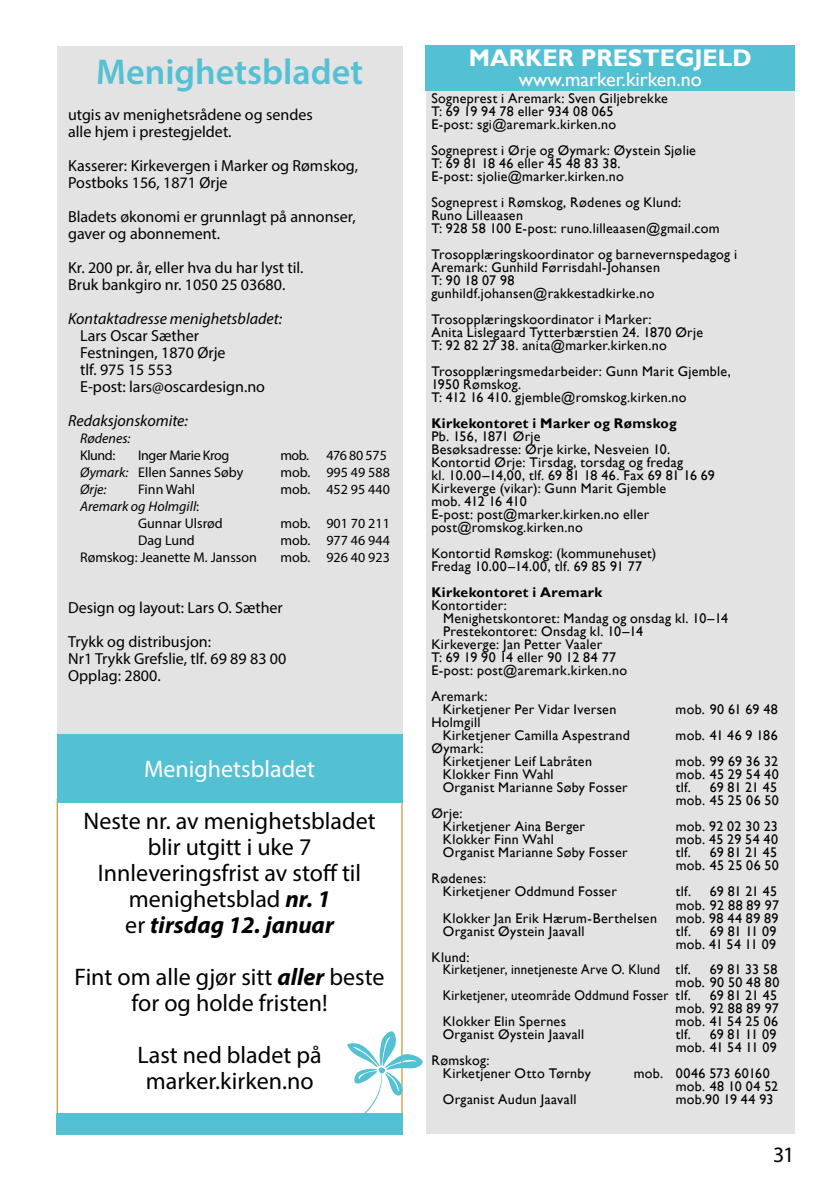
<style>
.page{position:relative;width:840px;height:1191px;background:#fff}
.page>*{position:absolute;margin:0;border:0;box-sizing:border-box;transform-origin:0 0}
.t1{font:600 36px "Myriad Pro";color:#54c0d3}
.t2{font:24px/26px "Myriad Pro";color:#000;text-align:center}
.t3{font:700 24px "Gill Sans";color:#fff}
.t4{font:24px "Myriad Pro";color:#fff}
.t5{font:22px "Myriad Pro";color:#000}
.t6{font:20px "Gill Sans";color:#fff}
.t7{font:16px/17px "Myriad Pro";color:#000}
.t8{font:italic 16px "Myriad Pro";color:#000}
.t9{font:14px/13px "Gill Sans";letter-spacing:.02em;color:#000}
.t10{font:14px "Myriad Pro";color:#000}
.t11{font:700 14px "Gill Sans";letter-spacing:.025em;color:#000}
.t12{font:italic 14px/17px "Myriad Pro";color:#000}
.t13{font:14px "Gill Sans";letter-spacing:.02em;color:#000;scale:.92 1}
.t14{font:14px "Myriad Pro";letter-spacing:-.03em;color:#000}
.s1{font-style:italic}
.s2{font-style:normal}
.s3{font-weight:700;font-style:italic}
</style>
<div class="page">
<div style="left:57px;top:46px;width:345px;height:693px;background:#e3e3e3"></div>
<div style="left:425px;top:88px;width:369px;height:1046px;background:#e3e3e3"></div>
<div style="left:425px;top:45px;width:369px;height:46px;background:#54c0d3"></div>
<div style="left:57px;top:1113px;width:346px;height:21px;background:#54c0d3"></div>
<div style="left:57px;top:734px;width:345px;height:68px;background:#54c0d3"></div>
<svg style="left:347px;top:1030px;width:76px;height:83px"></svg>
<h1 class="t1" style="left:96px;top:49px;width:268px">Menighetsbladet</h1>
<p class="t7" style="left:68px;top:106px;width:246px">utgis av menighetsrådene og sendes alle hjem i prestegjeldet.</p>
<p class="t7" style="left:68px;top:157px;width:291px">Kasserer: Kirkevergen i Marker og Rømskog,<br>Postboks 156, 1871 Ørje</p>
<p class="t7" style="left:68px;top:208px;width:289px">Bladets økonomi er grunnlagt på annonser, gaver og abonnement.</p>
<p class="t7" style="left:68px;top:259px;width:237px">Kr. 200 pr. år, eller hva du har lyst til.<br>Bruk bankgiro nr. 1050 25 03680.</p>
<p class="t8" style="left:68px;top:309px;width:215px">Kontaktadresse menighetsbladet:</p>
<p class="t7" style="left:80px;top:327px;width:186px">Lars Oscar Sæther<br>Festningen, 1870 Ørje<br>tlf. 975 15 553<br>E-post: lars@oscardesign.no</p>
<p class="t8" style="left:68px;top:411px;width:121px">Redaksjonskomite:</p>
<p class="t12" style="left:80px;top:430px;width:52px">Rødenes:</p>
<p class="t10" style="left:80px;top:447px;width:37px">Klund:</p>
<p class="t14" style="left:138px;top:447px;width:92px">Inger Marie Krog</p>
<p class="t14" style="left:280px;top:447px;width:108px">mob. 476 80 575</p>
<p class="t10" style="left:80px;top:464px;width:165px"><span class="s1">Øymark:</span> Ellen Sannes Søby</p>
<p class="t10" style="left:280px;top:464px;width:111px">mob. 995 49 588</p>
<p class="t12" style="left:80px;top:481px;width:28px">Ørje:</p>
<p class="t10" style="left:138px;top:481px;width:58px">Finn Wahl</p>
<p class="t10" style="left:280px;top:481px;width:111px">mob. 452 95 440</p>
<p class="t12" style="left:138px;top:498px;width:86px;text-indent:-58px">Aremark og Holmgill<span class="s2">:<br>Gunnar Ulsrød</span></p>
<p class="t10" style="left:280px;top:515px;width:111px">mob. 901 70 211</p>
<p class="t10" style="left:138px;top:532px;width:58px">Dag Lund</p>
<p class="t10" style="left:280px;top:532px;width:111px">mob. 977 46 944</p>
<p class="t10" style="left:80px;top:549px;width:178px">Rømskog: Jeanette M. Jansson</p>
<p class="t10" style="left:280px;top:549px;width:111px">mob. 926 40 923</p>
<p class="t7" style="left:68px;top:591px;width:216px;line-height:34px">Design og layout: Lars O. Sæther<br>Trykk og distribusjon:</p>
<p class="t7" style="left:68px;top:650px;width:220px">Nr1 Trykk Grefslie, tlf. 69 89 83 00<br>Opplag: 2800.</p>
<h2 class="t4" style="left:144px;top:754px;width:173px">Menighetsbladet</h2>
<h2 class="t2" style="left:83px;top:807px;width:293px">Neste nr. av menighetsbladet blir utgitt i uke 7<br>Innleveringsfrist av stoff til menighetsblad <span class="s3">nr. 1<br></span>er <span class="s3">tirsdag 12. januar</span></h2>
<h2 class="t2" style="left:75px;top:963px;width:311px">Fint om alle gjør sitt <span class="s3">aller</span> beste for og holde fristen!</h2>
<h2 class="t2" style="left:137px;top:1041px;width:186px">Last ned bladet på marker.kirken.no</h2>
<h2 class="t3" style="left:468px;top:43px;width:284px">MARKER PRESTEGJELD</h2>
<h3 class="t6" style="left:518px;top:68px;width:184px">www.marker.kirken.no</h3>
<p class="t9" style="left:431px;top:92px;width:238px">Sogneprest i Aremark: Sven Giljebrekke<br>T: 69 19 94 78 eller 934 08 065<br>E-post: sgi@aremark.kirken.no</p>
<p class="t9" style="left:431px;top:144px;width:266px">Sogneprest i Ørje og Øymark: Øystein Sjølie<br>T: 69 81 18 46 eller 45 48 83 38.<br>E-post: sjolie@marker.kirken.no</p>
<p class="t9" style="left:431px;top:196px;width:290px">Sogneprest i Rømskog, Rødenes og Klund:<br>Runo Lilleaasen<br>T: 928 58 100 E-post: runo.lilleaasen@gmail.com</p>
<p class="t9" style="left:431px;top:248px;width:307px">Trosopplæringskoordinator og barnevernspedagog i Aremark: Gunhild Førrisdahl-Johansen<br>T: 90 18 07 98 gunhildf.johansen@rakkestadkirke.no</p>
<p class="t9" style="left:431px;top:313px;width:273px">Trosopplæringskoordinator i Marker:<br>Anita Lislegaard Tytterbærstien 24. 1870 Ørje<br>T: 92 82 27 38. anita@marker.kirken.no</p>
<p class="t9" style="left:431px;top:365px;width:301px">Trosopplæringsmedarbeider: Gunn Marit Gjemble,<br>1950 Rømskog.<br>T: 412 16 410. gjemble@romskog.kirken.no</p>
<p class="t11" style="left:431px;top:415px;width:247px">Kirkekontoret i Marker og Rømskog</p>
<p class="t9" style="left:431px;top:430px;width:285px">Pb. 156, 1871 Ørje<br>Besøksadresse: Ørje kirke, Nesveien 10.<br>Kontortid Ørje: Tirsdag, torsdag og fredag<br>kl. 10.00–14,00, tlf. 69 81 18 46. Fax 69 81 16 69<br>Kirkeverge (vikar): Gunn Marit Gjemble<br>mob. 412 16 410<br>E-post: post@marker.kirken.no eller post@romskog.kirken.no</p>
<p class="t9" style="left:431px;top:547px;width:226px">Kontortid Rømskog: (kommunehuset)<br>Fredag 10.00–14.00, tlf. 69 85 91 77</p>
<p class="t11" style="left:431px;top:584px;width:172px">Kirkekontoret i Aremark</p>
<p class="t9" style="left:431px;top:599px;width:77px">Kontortider:</p>
<p class="t9" style="left:443px;top:612px;width:286px">Menighetskontoret: Mandag og onsdag kl. 10–14</p>
<p class="t9" style="left:443px;top:625px;width:201px">Prestekontoret: Onsdag kl. 10–14</p>
<p class="t9" style="left:431px;top:638px;width:172px">Kirkeverge: Jan Petter Vaaler</p>
<p class="t9" style="left:431px;top:651px;width:186px">T: 69 19 90 14 eller 90 12 84 77</p>
<p class="t9" style="left:431px;top:664px;width:197px">E-post: post@aremark.kirken.no</p>
<p class="t9" style="left:442px;top:690px;width:175px;text-indent:-11px">Aremark:<br>Kirketjener Per Vidar Iversen</p>
<p class="t9" style="left:675px;top:703px;width:104px">mob. 90 61 69 48</p>
<p class="t9" style="left:442px;top:716px;width:188px;text-indent:-11px">Holmgill<br>Kirketjener Camilla Aspestrand</p>
<p class="t9" style="left:675px;top:729px;width:103px">mob. 41 46 9 186</p>
<p class="t9" style="left:442px;top:742px;width:151px;text-indent:-11px">Øymark:<br>Kirketjener Leif Labråten</p>
<p class="t9" style="left:675px;top:755px;width:104px">mob. 99 69 36 32</p>
<p class="t9" style="left:442px;top:768px;width:112px">Klokker Finn Wahl</p>
<p class="t9" style="left:675px;top:768px;width:105px">mob. 45 29 54 40</p>
<p class="t9" style="left:442px;top:781px;width:186px">Organist Marianne Søby Fosser</p>
<p class="t9" style="left:675px;top:781px;width:17px">tlf.</p>
<p class="t9" style="left:675px;top:781px;width:105px;text-align:right">69 81 21 45<br>mob. 45 25 06 50</p>
<p class="t9" style="left:442px;top:807px;width:144px;text-indent:-11px">Ørje:<br>Kirketjener Aina Berger</p>
<p class="t9" style="left:675px;top:820px;width:104px">mob. 92 02 30 23</p>
<p class="t9" style="left:442px;top:833px;width:112px">Klokker Finn Wahl</p>
<p class="t9" style="left:675px;top:833px;width:104px">mob. 45 29 54 40</p>
<p class="t9" style="left:442px;top:846px;width:186px">Organist Marianne Søby Fosser</p>
<p class="t9" style="left:675px;top:846px;width:17px">tlf.</p>
<p class="t9" style="left:675px;top:846px;width:105px;text-align:right">69 81 21 45<br>mob. 45 25 06 50</p>
<p class="t9" style="left:442px;top:872px;width:175px;text-indent:-11px">Rødenes:<br>Kirketjener Oddmund Fosser</p>
<p class="t9" style="left:675px;top:885px;width:17px">tlf.</p>
<p class="t9" style="left:675px;top:885px;width:105px;text-align:right">69 81 21 45<br>mob. 92 88 89 97</p>
<p class="t9" style="left:442px;top:911px;width:216px">Klokker Jan Erik Hærum-Berthelsen</p>
<p class="t9" style="left:675px;top:911px;width:104px">mob. 98 44 89 89</p>
<p class="t9" style="left:442px;top:924px;width:143px">Organist Øystein Jaavall</p>
<p class="t9" style="left:675px;top:924px;width:17px">tlf.</p>
<p class="t9" style="left:675px;top:924px;width:102px;text-align:right">69 81 11 09<br>mob. 41 54 11 09</p>
<p class="t9" style="left:442px;top:950px;width:249px;text-indent:-11px">Klund:<br>Kirketjener, innetjeneste Arve O. Klund tlf.</p>
<p class="t9" style="left:709px;top:963px;width:69px">69 81 33 58</p>
<p class="t9" style="left:675px;top:976px;width:105px">mob. 90 50 48 80</p>
<p class="t13" style="left:442px;top:987px;width:271px">Kirketjener, uteområde Oddmund Fosser tlf.</p>
<p class="t9" style="left:675px;top:989px;width:105px;text-align:right">69 81 21 45<br>mob. 92 88 89 97</p>
<p class="t9" style="left:442px;top:1015px;width:125px">Klokker Elin Spernes</p>
<p class="t9" style="left:675px;top:1015px;width:104px">mob. 41 54 25 06</p>
<p class="t9" style="left:442px;top:1028px;width:143px">Organist Øystein Jaavall</p>
<p class="t9" style="left:675px;top:1028px;width:17px">tlf.</p>
<p class="t9" style="left:675px;top:1028px;width:102px;text-align:right">69 81 11 09<br>mob. 41 54 11 09</p>
<p class="t9" style="left:442px;top:1054px;width:149px;text-indent:-11px">Rømskog:<br>Kirketjener Otto Tørnby</p>
<p class="t9" style="left:675px;top:1067px;width:104px;text-indent:-42px">mob. 0046 573 60160 mob. 48 10 04 52</p>
<p class="t9" style="left:442px;top:1093px;width:135px">Organist Audun Jaavall</p>
<p class="t9" style="left:675px;top:1093px;width:99px">mob.90 19 44 93</p>
<h3 class="t5" style="left:772px;top:1141px;width:23px">31</h3>
</div>
